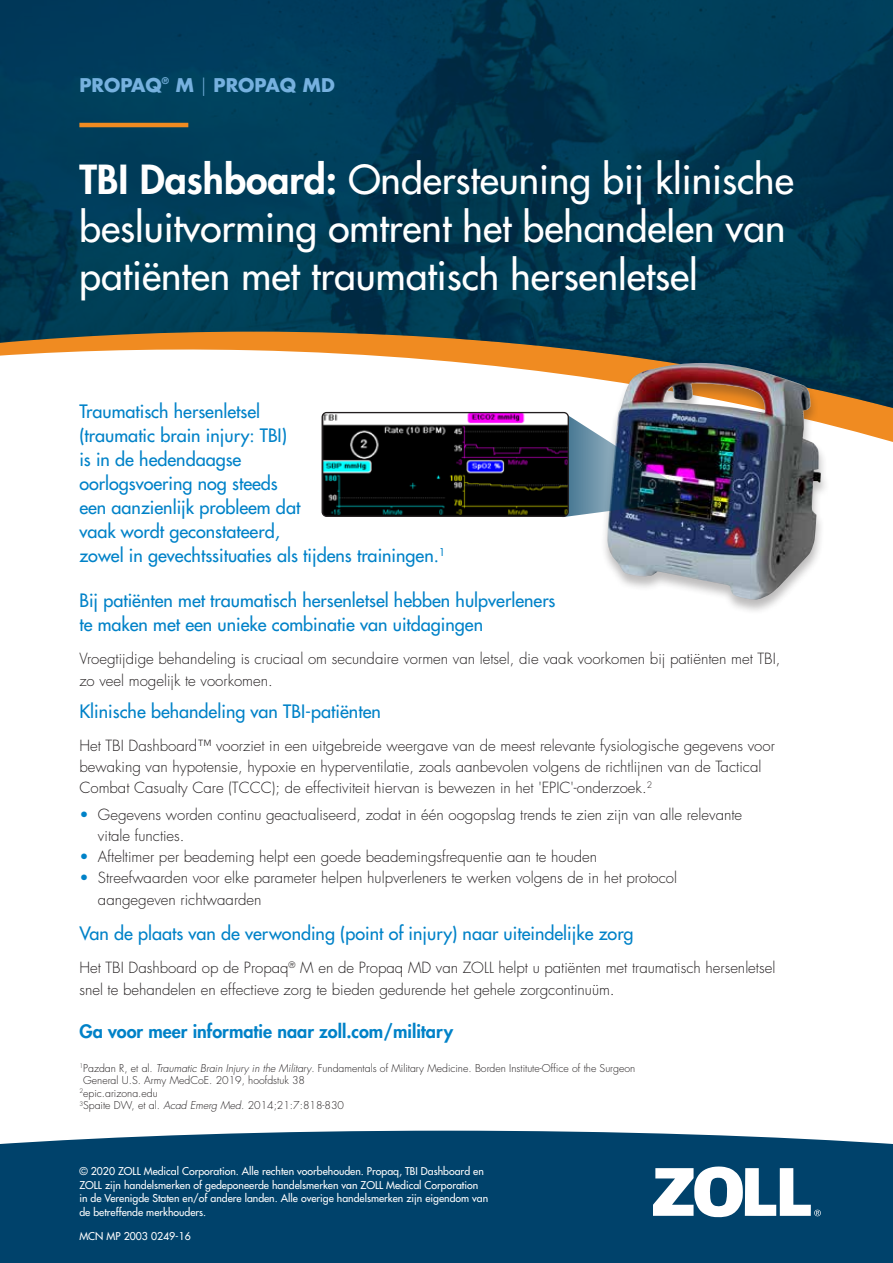
<style>
.page{position:relative;width:893px;height:1263px;background:#fff}
.page>*{position:absolute;margin:0;border:0;box-sizing:border-box;transform-origin:0 0}
.t1{font:500 39px/48px "Futura Std";color:#fff}
.t2{font:700 18.3px "Futura Std";color:#76b1df}
.t3{font:500 18px/24px "Futura Std";color:#0082c8}
.t4{font:800 18px "Futura Std";color:#0082c8}
.t5{font:300 15px/22.5px "Futura Std";color:#231f20}
.t6{font:500 10.5px/13.5px "Futura Std";color:#fff}
.t7{font:300 10.5px "Futura Std";color:#231f20}
.s1{font-weight:300}
.s2{font-weight:800}
.s3{color:#0082c8}
.s4{font-size:15.75px}
.s5{font-style:italic}
</style>
<div class="page">
<div style="left:0;top:1131px;width:893px;height:132px;background:#00426b"></div>
<img style="left:0;top:0;width:893px;height:408px">
<hr style="left:79px;top:123px;width:109px;height:4px;background:#f08b21">
<svg style="left:653px;top:1166px;width:168px;height:52px"></svg>
<div style="left:601px;top:362px;width:229px;height:253px;background:#231f20;opacity:.3"></div>
<img style="left:607px;top:363px;width:214px;height:237px">
<img style="left:567px;top:412px;width:132px;height:105px">
<img style="left:322px;top:413px;width:245px;height:102px">
<div style="left:322px;top:412px;width:247px;height:105px;border:1px solid #231f20;border-radius:4px"></div>
<p class="t2" style="left:79px;top:73px;width:257px">PROPAQ<sup>®</sup> M <span class="s1">|</span> PROPAQ MD</p>
<h1 class="t1" style="left:79px;top:156px;width:716px"><span class="s2">TBI Dashboard:</span> Ondersteuning bij klinische besluitvorming omtrent het behandelen van patiënten met traumatisch hersenletsel</h1>
<p class="t3" style="left:79px;top:399px;width:367px">Traumatisch hersenletsel<br>(traumatic brain injury: TBI)<br>is in de hedendaagse<br>oorlogsvoering nog steeds<br>een aanzienlijk probleem dat<br>vaak wordt geconstateerd,<br>zowel in gevechtssituaties als tijdens trainingen.<sup>1</sup></p>
<p class="t3" style="left:79px;top:588px;width:478px">Bij patiënten met traumatisch hersenletsel hebben hulpverleners te maken met een unieke combinatie van uitdagingen</p>
<p class="t5" style="left:79px;top:647px;width:703px">Vroegtijdige behandeling is cruciaal om secundaire vormen van letsel, die vaak voorkomen bij patiënten met TBI, zo veel mogelijk te voorkomen.</p>
<p class="t3" style="left:79px;top:699px;width:303px">Klinische behandeling van TBI-patiënten</p>
<p class="t5" style="left:79px;top:735px;width:697px;line-height:21px">Het TBI Dashboard™ voorziet in een uitgebreide weergave van de meest relevante fysiologische gegevens voor bewaking van hypotensie, hypoxie en hyperventilatie, zoals aanbevolen volgens de richtlijnen van de Tactical<br>Combat Casualty Care (TCCC); de effectiviteit hiervan is bewezen in het 'EPIC'-onderzoek.<sup>2</sup></p>
<p class="t5" style="left:98px;top:804px;width:646px;line-height:21px;text-indent:-19px"><span class="s3">•</span> Gegevens worden continu geactualiseerd, zodat in één oogopslag trends te zien zijn van alle relevante vitale functies.</p>
<p class="t5" style="left:79px;top:845px;width:519px"><span class="s3">•</span> Afteltimer per beademing helpt een goede beademingsfrequentie aan te houden</p>
<p class="t5" style="left:98px;top:866px;width:580px;text-indent:-19px"><span class="s3">•</span> Streefwaarden voor elke parameter helpen hulpverleners te werken volgens de in het protocol aangegeven richtwaarden</p>
<p class="t3" style="left:79px;top:921px;width:556px">Van de plaats van de verwonding (point of injury) naar uiteindelijke zorg</p>
<p class="t5" style="left:79px;top:956px;width:697px">Het TBI Dashboard op de Propaq<sup>®</sup> M en de Propaq MD van ZOLL helpt u patiënten met traumatisch hersenletsel snel te behandelen en effectieve zorg te bieden gedurende het gehele zorgcontinuüm<span class="s4">.</span></p>
<p class="t4" style="left:79px;top:1020px;width:375px">Ga voor meer informatie naar zoll.com/military</p>
<p class="t7" style="left:79px;top:1061px;width:557px"><sup>1</sup>Pazdan R, et al. <span class="s5">Traumatic Brain Injury in the Military</span>. Fundamentals of Military Medicine. Borden Institute-Office of the Surgeon</p>
<p class="t7" style="left:83px;top:1074px;width:223px">General U.S. Army MedCoE. 2019, hoofdstuk 38</p>
<p class="t7" style="left:79px;top:1086px;width:80px"><sup>2</sup>epic.arizona.edu</p>
<p class="t7" style="left:79px;top:1099px;width:266px"><sup>3</sup>Spaite DW, et al. <span class="s5">Acad Emerg Med</span>. 2014;21:7:818-830</p>
<p class="t6" style="left:79px;top:1164px;width:410px">© 2020 ZOLL Medical Corporation. Alle rechten voorbehouden. Propaq, TBI Dashboard en ZOLL zijn handelsmerken of gedeponeerde handelsmerken van ZOLL Medical Corporation in de Verenigde Staten en/of andere landen. Alle overige handelsmerken zijn eigendom van de betreffende merkhouders.</p>
<p class="t6" style="left:79px;top:1229px;width:113px">MCN MP 2003 0249-16</p>
</div>
